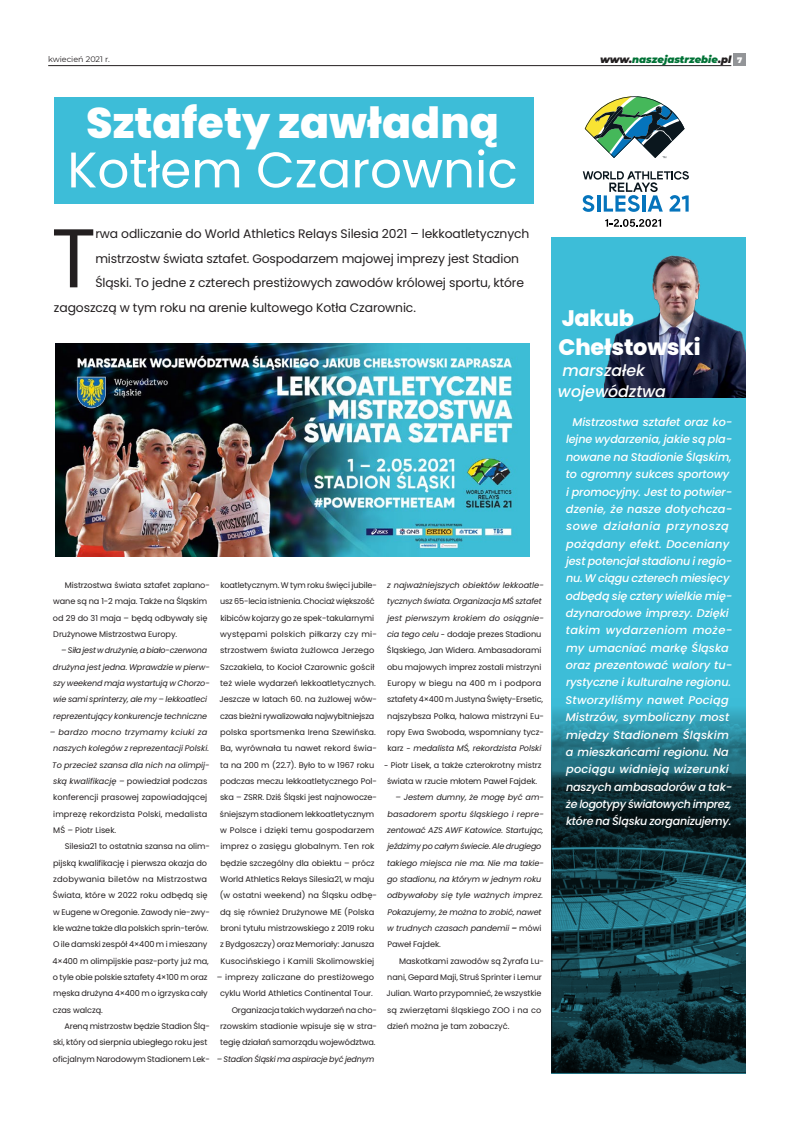
<style>
.page{position:relative;width:794px;height:1134px;background:#fff}
.page>*{position:absolute;margin:0;border:0;box-sizing:border-box;transform-origin:0 0}
.t1{font:83.2px "Poppins";color:#231f20}
.t2{font:50px "Poppins";color:#fff}
.t3{font:800 42.9px "Poppins";color:#fff}
.t4{font:800 22.4px/29px "Poppins";letter-spacing:-.01em;color:#fff}
.t5{font:italic 500 15.8px/21.1px "Poppins";color:#fff}
.t6{font:12.3px "Poppins";letter-spacing:-.01em;color:#231f20}
.t7{font:italic 500 11.2px/17.4px "Poppins";letter-spacing:-.01em;color:#fff}
.tekst{font:italic 900 10px "Montserrat";color:#007236}
.t8{font:8.2px/16.3px "Poppins";letter-spacing:-.01em;color:#231f20}
.t9{font:italic 8.2px/16.3px "Poppins";letter-spacing:-.01em;color:#231f20}
.t10{font:8.2px "Poppins";letter-spacing:.01em;color:#231f20}
.t11{font:8.2px "Poppins";letter-spacing:.02em;color:#231f20}
.t12{font:italic 8.2px "Poppins";letter-spacing:.02em;color:#231f20}
.t13{font:8px "Montserrat";color:#231f20}
.tekst-2{font:900 8px "Montserrat";color:#fff}
.s1{color:#231f20}
.s2{font-style:italic}
.s3{font-family:"Lato";font-weight:600;font-style:italic}
.s4{font-weight:600}
.s5{font-style:normal}
</style>
<div class="page">
<div style="left:734px;top:54px;width:12px;height:12px;background:#939598"></div>
<hr style="left:48px;top:65px;width:683px;height:1px;background:#231f20">
<div style="left:54px;top:97px;width:479px;height:107px;background:#3dbdd8"></div>
<svg style="left:551px;top:237px;width:195px;height:836px;background:#298093"></svg>
<img style="left:56px;top:343px;width:473px;height:213px">
<img style="left:604px;top:220px;width:142px;height:177px">
<svg style="left:585px;top:96px;width:99px;height:62px"></svg>
<svg style="left:582px;top:171px;width:107px;height:41px"></svg>
<svg style="left:605px;top:219px;width:56px;height:8px"></svg>
<p class="t13" style="left:48px;top:53px;width:63px">kwiecień 2021 r.</p>
<p class="tekst" style="left:600px;top:51px;width:133px"><span class="s1">www.</span>naszejastrzebie<span class="s1">.pl</span></p>
<p class="tekst-2" style="left:737px;top:54px;width:7px">7</p>
<p class="t3" style="left:86px;top:99px;width:414px">Sztafety zawładną</p>
<p class="t2" style="left:67px;top:141px;width:452px">Kotłem Czarownic</p>
<p class="t1" style="left:51px;top:210px;width:47px">T</p>
<p class="t6" style="left:95px;top:226px;width:435px">rwa odliczanie do World Athletics Relays Silesia 2021 – lekkoatletycznych</p>
<p class="t6" style="left:95px;top:251px;width:425px">mistrzostw świata sztafet. Gospodarzem majowej imprezy jest Stadion</p>
<p class="t6" style="left:95px;top:276px;width:430px">Śląski. To jedne z czterech prestiżowych zawodów królowej sportu, które</p>
<p class="t6" style="left:54px;top:301px;width:363px">zagoszczą w tym roku na arenie kultowego Kotła Czarownic.</p>
<p class="t8" style="left:53px;top:577px;width:158px;text-indent:12px">Mistrzostwa świata sztafet zaplano&shy;wane są na 1-2 maja. Także na Śląskim od 29 do 31 maja – będą odbywały się Drużynowe Mistrzostwa Europy.</p>
<p class="t9" style="left:53px;top:642px;width:158px;text-indent:8px">– Siła jest w drużynie, a biało-czerwona drużyna jest jedna. Wprawdzie w pierw&shy;szy weekend maja wystartują w Chorzo&shy;wie sami sprinterzy, ale my – lekkoatleci reprezentujący konkurencje techniczne</p>
<p class="t12" style="left:50px;top:727px;width:159px">– bardzo mocno trzymamy kciuki za</p>
<p class="t9" style="left:53px;top:740px;width:157px">naszych kolegów z reprezentacji Polski.</p>
<p class="t9" style="left:52px;top:756px;width:159px">To przecież szansa dla nich na olimpij-</p>
<p class="t8" style="left:53px;top:773px;width:156px"><span class="s2">ską kwalifikację –</span> powiedział podczas</p>
<p class="t8" style="left:53px;top:789px;width:155px">konferencji prasowej zapowiadającej</p>
<p class="t10" style="left:53px;top:809px;width:155px">imprezę rekordzista Polski, medalista</p>
<p class="t8" style="left:53px;top:822px;width:64px">MŚ <span class="s2">–</span> Piotr Lisek.</p>
<p class="t8" style="left:65px;top:838px;width:147px">Silesia21 to ostatnia szansa na olim-</p>
<p class="t8" style="left:53px;top:854px;width:155px">pijską kwalifikację i pierwsza okazja do</p>
<p class="t11" style="left:53px;top:874px;width:155px">zdobywania biletów na Mistrzostwa</p>
<p class="t8" style="left:53px;top:887px;width:156px">Świata, które w 2022 roku odbędą się</p>
<p class="t8" style="left:53px;top:903px;width:158px">w Eugene w Oregonie. Zawody nie-zwy-</p>
<p class="t8" style="left:53px;top:920px;width:157px">kle ważne także dla polskich sprin-terów.</p>
<p class="t8" style="left:53px;top:936px;width:156px">O ile damski zespół 4×400 m i mieszany</p>
<p class="t8" style="left:53px;top:952px;width:158px">4×400 m olimpijskie pasz-porty już ma,</p>
<p class="t8" style="left:53px;top:969px;width:156px">o tyle obie polskie sztafety 4×100 m oraz</p>
<p class="t8" style="left:53px;top:985px;width:156px">męska drużyna 4×400 m o igrzyska cały</p>
<p class="t8" style="left:53px;top:1001px;width:51px">czas walczą.</p>
<p class="t8" style="left:64px;top:1018px;width:147px">Areną mistrzostw będzie Stadion Ślą-</p>
<p class="t8" style="left:53px;top:1034px;width:156px">ski, który od sierpnia ubiegłego roku jest</p>
<p class="t8" style="left:53px;top:1050px;width:158px">oficjalnym Narodowym Stadionem Lek-</p>
<p class="t8" style="left:219px;top:577px;width:159px">koatletycznym. W tym roku święci jubile&shy;usz 65-lecia istnienia. Chociaż większość kibiców kojarzy go ze spek-takularnymi występami polskich piłkarzy czy mi&shy;strzostwem świata żużlowca Jerzego Szczakiela, to Kocioł Czarownic gościł też wiele wydarzeń lekkoatletycznych.<br>Jeszcze w latach 60. na żużlowej wów&shy;czas bieżni rywalizowała najwybitniejsza polska sportsmenka Irena Szewińska.<br>Ba, wyrównała tu nawet rekord świa&shy;ta na 200 m (22.7). Było to w 1967 roku podczas meczu lekkoatletycznego Pol&shy;ska – ZSRR. Dziś Śląski jest najnowocze&shy;śniejszym stadionem lekkoatletycznym w Polsce i dzięki temu gospodarzem imprez o zasięgu globalnym. Ten rok będzie szczególny dla obiektu – prócz World Athletics Relays Silesia21, w maju (w ostatni weekend) na Śląsku odbę&shy;dą się również Drużynowe ME (Polska broni tytułu mistrzowskiego z 2019 roku z Bydgoszczy) oraz Memoriały: Janusza Kusocińskiego i Kamili Skolimowskiej</p>
<p class="t10" style="left:217px;top:972px;width:159px">– imprezy zaliczane do prestiżowego</p>
<p class="t8" style="left:220px;top:985px;width:154px">cyklu World Athletics Continental Tour.</p>
<p class="t8" style="left:232px;top:1001px;width:147px">Organizacja takich wydarzeń na cho-</p>
<p class="t8" style="left:220px;top:1018px;width:158px">rzowskim stadionie wpisuje się w stra-</p>
<p class="t8" style="left:220px;top:1034px;width:157px">tegię działań samorządu województwa.</p>
<p class="t9" style="left:217px;top:1050px;width:159px">– Stadion Śląski ma aspiracje być jednym</p>
<p class="t8" style="left:387px;top:577px;width:159px"><span class="s2">z najważniejszych obiektów lekkoatle&shy;tycznych świata. Organizacja MŚ sztafet jest pierwszym krokiem do osiągnie&shy;cia tego celu</span> <span class="s3">–</span> dodaje prezes Stadionu Śląskiego, Jan Widera. Ambasadorami obu majowych imprez zostali mistrzyni Europy w biegu na 400 m i podpora sztafety 4×400 m Justyna Święty-Ersetic, najszybsza Polka, halowa mistrzyni Eu&shy;ropy Ewa Swoboda, wspomniany tycz&shy;karz <span class="s3">–</span> <span class="s2">medalista MŚ, rekordzista Polski</span></p>
<p class="t8" style="left:384px;top:756px;width:159px;text-align:center"><span class="s3">–</span> Piotr Lisek, a także czterokrotny mistrz świata w rzucie młotem Paweł Fajdek.</p>
<p class="t9" style="left:395px;top:789px;width:150px">– Jestem dumny, że mogę być am-</p>
<p class="t9" style="left:387px;top:805px;width:158px">basadorem sportu śląskiego i repre-</p>
<p class="t9" style="left:387px;top:822px;width:158px">zentować AZS AWF Katowice. Startując,</p>
<p class="t9" style="left:387px;top:838px;width:155px">jeździmy po całym świecie. Ale drugiego</p>
<p class="t9" style="left:387px;top:854px;width:158px">takiego miejsca nie ma. Nie ma takie-</p>
<p class="t9" style="left:387px;top:871px;width:156px">go stadionu, na którym w jednym roku</p>
<p class="t9" style="left:387px;top:887px;width:158px">odbywałoby się tyle ważnych imprez.</p>
<p class="t9" style="left:387px;top:903px;width:156px">Pokazujemy, że można to zrobić, nawet</p>
<p class="t9" style="left:387px;top:920px;width:156px">w trudnych czasach pandemii <span class="s4">–</span> <span class="s5">mówi</span></p>
<p class="t8" style="left:387px;top:936px;width:55px">Paweł Fajdek.</p>
<p class="t8" style="left:399px;top:952px;width:146px">Maskotkami zawodów są Żyrafa Lu-</p>
<p class="t8" style="left:387px;top:969px;width:156px">nani, Gepard Maji, Struś Sprinter i Lemur</p>
<p class="t8" style="left:386px;top:985px;width:156px">Julian. Warto przypomnieć, że wszystkie</p>
<p class="t8" style="left:387px;top:1001px;width:156px">są zwierzętami śląskiego ZOO i na co</p>
<p class="t8" style="left:387px;top:1018px;width:124px">dzień można je tam zobaczyć.</p>
<p class="t4" style="left:558px;top:304px;width:144px">Jakub<br>Chełstowski</p>
<p class="t5" style="left:558px;top:360px;width:110px">marszałek województwa</p>
<p class="t7" style="left:565px;top:413px;width:168px;text-indent:7px">Mistrzostwa sztafet oraz ko&shy;lejne wydarzenia, jakie są pla&shy;nowane na Stadionie Śląskim, to ogromny sukces sportowy i promocyjny. Jest to potwier&shy;dzenie, że nasze dotychcza&shy;sowe działania przynoszą pożądany efekt. Doceniany jest potencjał stadionu i regio&shy;nu. W ciągu czterech miesięcy odbędą się cztery wielkie mię&shy;dzynarodowe imprezy. Dzięki takim wydarzeniom może&shy;my umacniać markę Śląska oraz prezentować walory tu&shy;rystyczne i kulturalne regionu.<br>Stworzyliśmy nawet Pociąg<br>Mistrzów, symboliczny most między Stadionem Śląskim a mieszkańcami regionu. Na pociągu widnieją wizerunki naszych ambasadorów a tak&shy;że logotypy światowych imprez, które na Śląsku zorganizujemy.</p>
</div>
